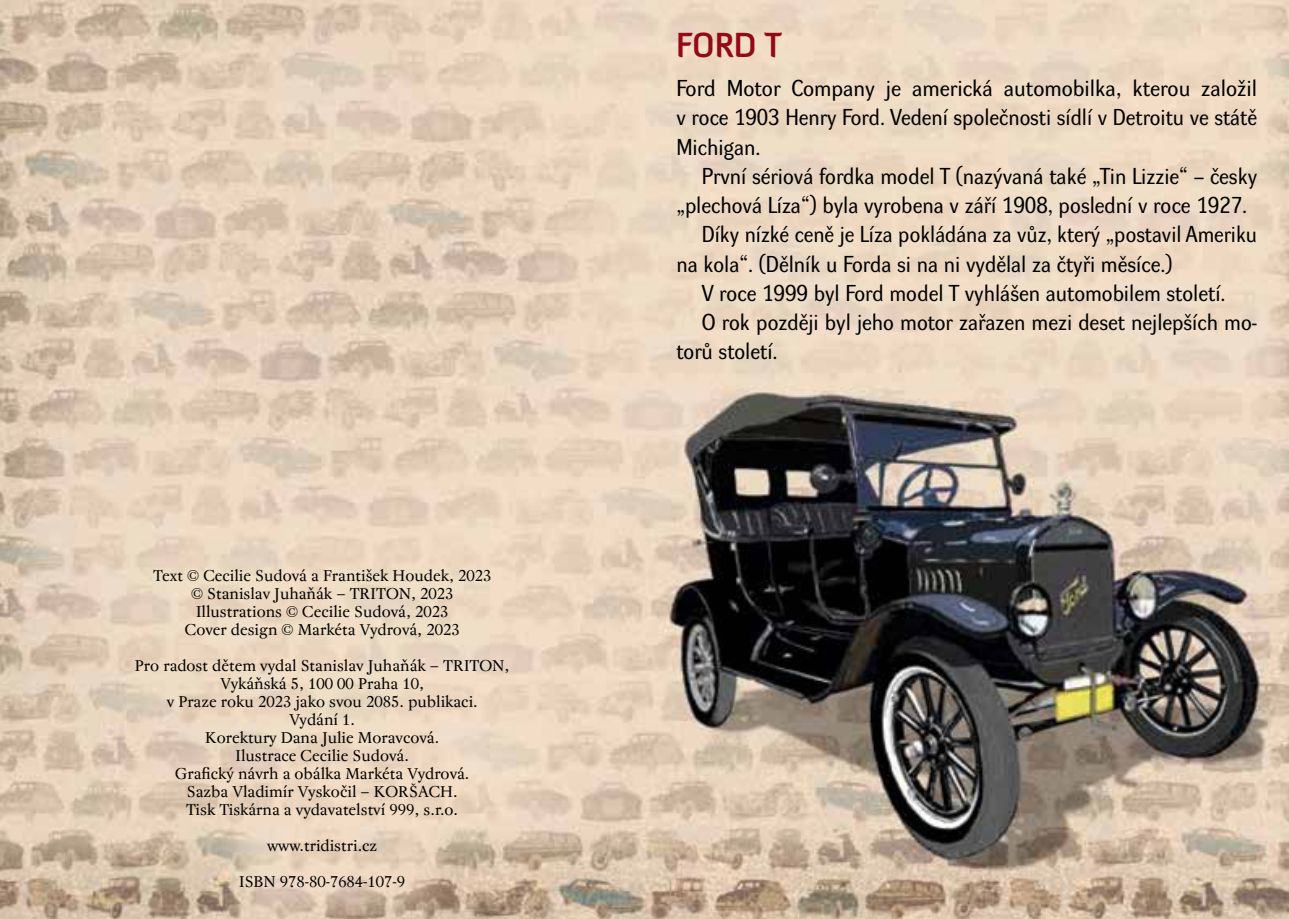
<style>
.page{position:relative;width:1289px;height:919px;background:#fff}
.page>*{position:absolute;margin:0;border:0;box-sizing:border-box;transform-origin:0 0}
.t1{font:700 33.75px "Diavlo";color:#930917;scale:.9 1}
.t2{font:22.5px/29.2px "Dyna Grotesk R";color:#000;text-align:justify}
.t3{font:15.75px/18px "Regent Pro";color:#000;text-align:center}
</style>
<div class="page">
<img style="left:0;top:0;width:1288px;height:918px">
<p class="t3" style="left:153px;top:567px;width:340px">Text © Cecilie Sudová a František Houdek, 2023 © Stanislav Juhaňák – TRITON, 2023<br>Illustrations © Cecilie Sudová, 2023<br>Cover design © Markéta Vydrová, 2023</p>
<p class="t3" style="left:135px;top:657px;width:376px">Pro radost dětem vydal Stanislav Juhaňák – TRITON, Vykáňská 5, 100 00 Praha 10,<br>v Praze roku 2023 jako svou 2085. publikaci.<br>Vydání 1.<br>Korektury Dana Julie Moravcová.<br>Ilustrace Cecilie Sudová.<br>Grafický návrh a obálka Markéta Vydrová.<br>Sazba Vladimír Vyskočil – KORŠACH.<br>Tisk Tiskárna a vydavatelství 999, s.r.o.</p>
<p class="t3" style="left:267px;top:837px;width:112px">www.tridistri.cz</p>
<p class="t3" style="left:239px;top:873px;width:167px">ISBN 978-80-7684-107-9</p>
<h1 class="t1" style="left:676px;top:24px;width:119px">FORD T</h1>
<p class="t2" style="left:676px;top:74px;width:582px">Ford Motor Company je americká automobilka, kterou založil v roce 1903 Henry Ford. Vedení společnosti sídlí v Detroitu ve státě Michigan.</p>
<p class="t2" style="left:702px;top:162px;width:556px">První sériová fordka model T (nazývaná také „Tin Lizzie“ – česky</p>
<p class="t2" style="left:676px;top:191px;width:572px">„plechová Líza“) byla vyrobena v září 1908, poslední v roce 1927.</p>
<p class="t2" style="left:702px;top:220px;width:556px">Díky nízké ceně je Líza pokládána za vůz, který „postavil Ameriku</p>
<p class="t2" style="left:676px;top:250px;width:497px">na kola“. (Dělník u Forda si na ni vydělal za čtyři měsíce.)</p>
<p class="t2" style="left:702px;top:279px;width:525px">V roce 1999 byl Ford model T vyhlášen automobilem století.</p>
<p class="t2" style="left:702px;top:308px;width:556px">O rok později byl jeho motor zařazen mezi deset nejlepších mo-</p>
<p class="t2" style="left:676px;top:337px;width:103px">torů století.</p>
</div>
